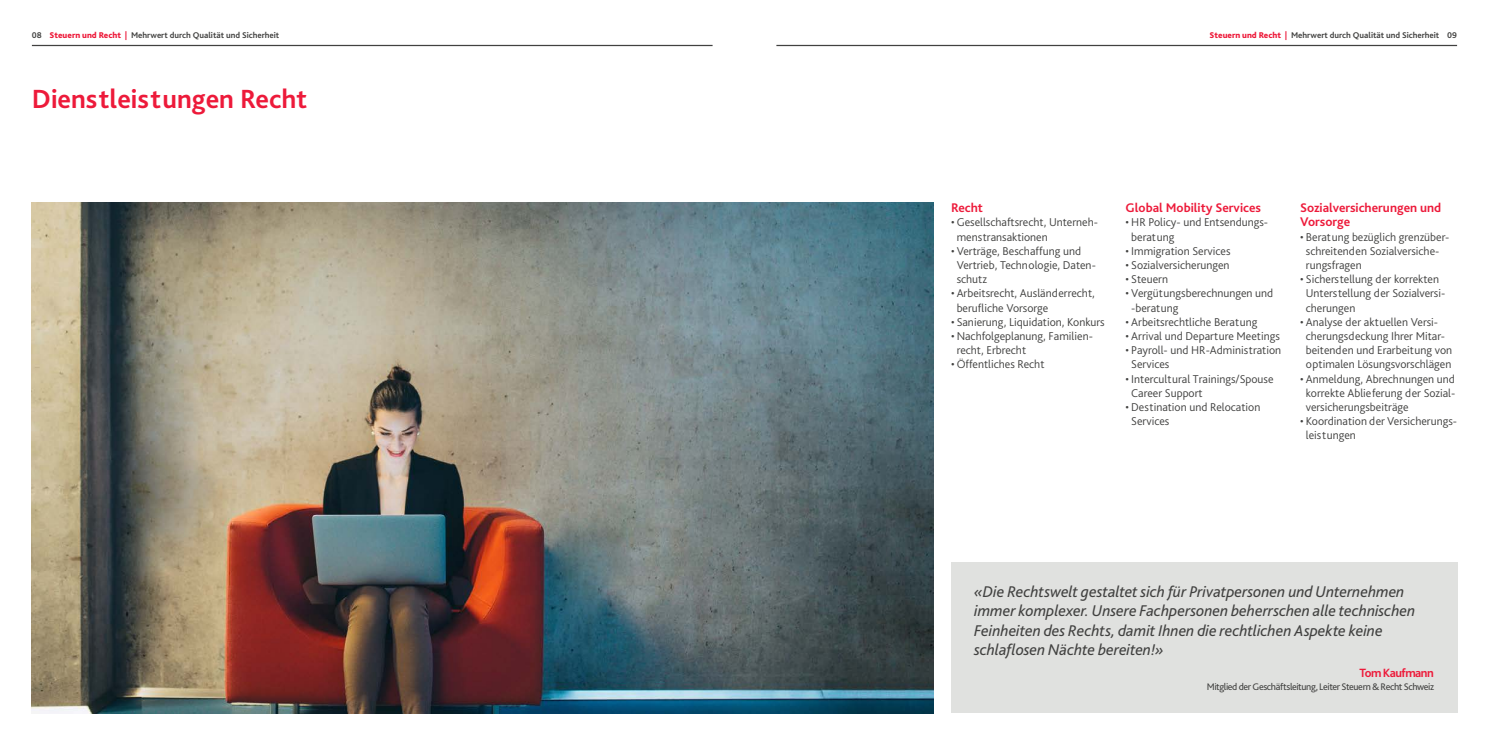
<style>
.page{position:relative;width:1489px;height:745px;background:#fff}
.page>*{position:absolute;margin:0;border:0;box-sizing:border-box;transform-origin:0 0}
.t1{font:700 27.5px "Bliss Pro";color:#ed1a3a}
.t2{font:italic 16.25px/19.5px "Bliss Pro";color:#414140}
.t3{font:700 13.12px/14.1px "Bliss Pro";color:#ed1a3a}
.t4{font:700 12.5px "Bliss Pro";letter-spacing:-.04em;color:#ed1a3a}
.t5{font:300 11.88px/14.1px "Bliss Pro";color:#414140}
.t6{font:10px "Bliss Pro";letter-spacing:-.04em;color:#414140}
.t7{font:700 8.75px "Bliss Pro";color:#414140}
.s1{font-weight:800;color:#ed1a3a}
.s2{color:#ed1a3a}
</style>
<div class="page">
<img style="left:32px;top:202px;width:901px;height:510px">
<hr style="left:32px;top:45px;width:680px;height:1px;background:#414140">
<hr style="left:776px;top:45px;width:680px;height:1px;background:#414140">
<div style="left:950px;top:562px;width:506px;height:150px;background:#e0e1df"></div>
<p class="t7" style="left:32px;top:30px;width:249px">08 <span class="s1">Steuern und Recht</span> <span class="s2">|</span> Mehrwert durch Qualität und Sicherheit</p>
<p class="t7" style="left:1209px;top:30px;width:249px"><span class="s1">Steuern und Recht</span> <span class="s2">|</span> Mehrwert durch Qualität und Sicherheit 09</p>
<h1 class="t1" style="left:32px;top:82px;width:276px">Dienstleistungen Recht</h1>
<p class="t3" style="left:950px;top:200px;width:33px">Recht</p>
<p class="t5" style="left:956px;top:215px;width:143px;text-indent:-6px">• Gesellschaftsrecht, Unterneh&shy;menstransaktionen</p>
<p class="t5" style="left:956px;top:243px;width:141px;text-indent:-6px">• Verträge, Beschaffung und<br>Vertrieb, Technologie, Daten&shy;schutz</p>
<p class="t5" style="left:956px;top:286px;width:140px;text-indent:-6px">• Arbeitsrecht, Ausländerrecht, berufliche Vorsorge</p>
<p class="t5" style="left:950px;top:314px;width:155px">• Sanierung, Liquidation, Konkurs</p>
<p class="t5" style="left:956px;top:328px;width:138px;text-indent:-6px">• Nachfolgeplanung, Familien&shy;recht, Erbrecht</p>
<p class="t5" style="left:950px;top:357px;width:95px">• Öffentliches Recht</p>
<p class="t3" style="left:1125px;top:200px;width:137px">Global Mobility Services</p>
<p class="t5" style="left:1131px;top:215px;width:137px;text-indent:-6px">• HR Policy- und Entsendungs&shy;beratung</p>
<p class="t5" style="left:1125px;top:243px;width:106px">• Immigration Services</p>
<p class="t5" style="left:1125px;top:257px;width:106px">• Sozialversicherungen</p>
<p class="t5" style="left:1125px;top:272px;width:44px">• Steuern</p>
<p class="t5" style="left:1131px;top:286px;width:143px;text-indent:-6px">• Vergütungsberechnungen und -beratung</p>
<p class="t5" style="left:1125px;top:314px;width:133px">• Arbeitsrechtliche Beratung</p>
<p class="t5" style="left:1125px;top:328px;width:156px">• Arrival und Departure Meetings</p>
<p class="t5" style="left:1131px;top:342px;width:151px;text-indent:-6px">• Payroll- und HR-Administration<br>Services</p>
<p class="t5" style="left:1131px;top:371px;width:144px;text-indent:-6px">• Intercultural Trainings/Spouse<br>Career Support</p>
<p class="t5" style="left:1131px;top:399px;width:131px;text-indent:-6px">• Destination und Relocation<br>Services</p>
<p class="t3" style="left:1300px;top:200px;width:142px">Sozialversicherungen und<br>Vorsorge</p>
<p class="t5" style="left:1305px;top:229px;width:145px;text-indent:-6px">• Beratung bezüglich grenzüber&shy;schreitenden Sozialversiche&shy;rungsfragen</p>
<p class="t5" style="left:1305px;top:272px;width:141px;text-indent:-6px">• Sicherstellung der korrekten<br>Unterstellung der Sozialversi&shy;cherungen</p>
<p class="t5" style="left:1305px;top:314px;width:148px;text-indent:-6px">• Analyse der aktuellen Versi&shy;cherungsdeckung Ihrer Mitar&shy;beitenden und Erarbeitung von optimalen Lösungsvorschlägen</p>
<p class="t5" style="left:1305px;top:371px;width:151px;text-align:justify;text-indent:-6px">• Anmeldung, Abrechnungen und korrekte Ablieferung der Sozial&shy;versicherungsbeiträge</p>
<p class="t5" style="left:1305px;top:413px;width:153px;text-indent:-6px">• Koordination der Versicherungs&shy;leistungen</p>
<p class="t2" style="left:974px;top:581px;width:442px">«Die Rechtswelt gestaltet sich für Privatpersonen und Unternehmen immer komplexer. Unsere Fachpersonen beherrschen alle technischen Feinheiten des Rechts, damit Ihnen die rechtlichen Aspekte keine schlaflosen Nächte bereiten!»</p>
<p class="t4" style="left:1359px;top:664px;width:76px">Tom Kaufmann</p>
<p class="t6" style="left:1206px;top:679px;width:229px">Mitglied der Geschäftsleitung, Leiter Steuern &amp; Recht Schweiz</p>
</div>
